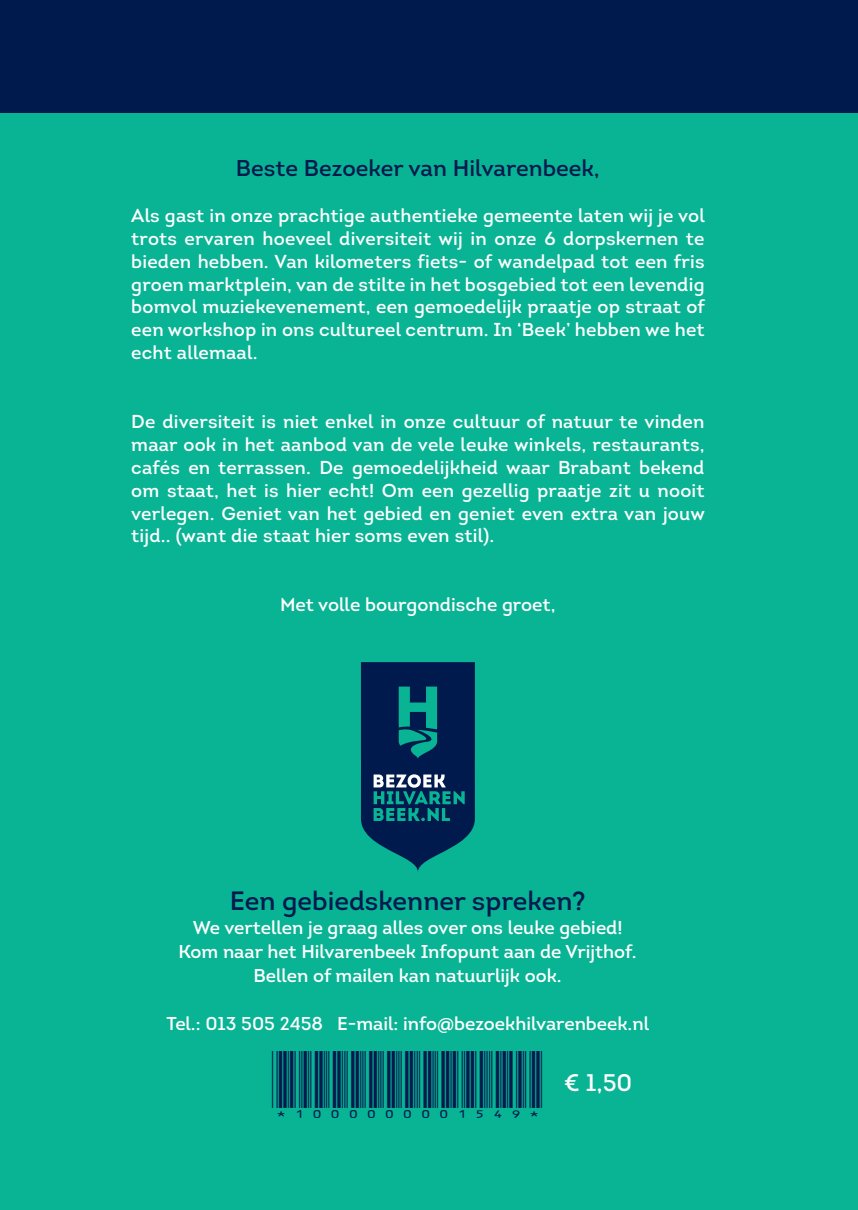
<style>
.page{position:relative;width:858px;height:1210px;background:#fff}
.page>*{position:absolute;margin:0;border:0;box-sizing:border-box;transform-origin:0 0}
.t1{font:600 26.4px "Intro";color:#001a4d}
.t2{font:600 24px "Intro";color:#fff}
.t3{font:600 22.8px "Intro";color:#001a4d}
.t4{font:600 18.8px/22.8px "Intro";letter-spacing:.01em;color:#fff;text-align:justify}
.t5{font:600 18.6px "Intro";color:#fff}
.t6{font:18.6px "ID Automation HC39 M Free Version";color:#001a4d}
</style>
<div class="page">
<div style="left:0;top:22px;width:857px;height:1188px;background:#09b495"></div>
<svg style="left:361px;top:662px;width:113px;height:210px"></svg>
<div style="left:0;top:0;width:857px;height:113px;background:#001a4d"></div>
<p class="t3" style="left:236px;top:154px;width:365px">Beste Bezoeker van Hilvarenbeek,</p>
<p class="t4" style="left:131px;top:204px;width:575px">Als gast in onze prachtige authentieke gemeente laten wij je vol trots ervaren hoeveel diversiteit wij in onze 6 dorpskernen te bieden hebben. Van kilometers fiets- of wandelpad tot een fris groen marktplein, van de stilte in het bosgebied tot een levendig bomvol muziekevenement, een gemoedelijk praatje op straat of een workshop in ons cultureel centrum. In ‘Beek’ hebben we het echt allemaal.</p>
<p class="t4" style="left:131px;top:410px;width:575px">De diversiteit is niet enkel in onze cultuur of natuur te vinden maar ook in het aanbod van de vele leuke winkels, restaurants, cafés en terrassen. De gemoedelijkheid waar Brabant bekend om staat, het is hier echt! Om een gezellig praatje zit u nooit verlegen. Geniet van het gebied en geniet even extra van jouw tijd.. (want die staat hier soms even stil).</p>
<p class="t4" style="left:280px;top:593px;width:276px">Met volle bourgondische groet,</p>
<p class="t1" style="left:230px;top:883px;width:357px">Een gebiedskenner spreken?</p>
<p class="t5" style="left:192px;top:915px;width:431px">We vertellen je graag alles over ons leuke gebied!</p>
<p class="t5" style="left:178px;top:939px;width:459px">Kom naar het Hilvarenbeek Infopunt aan de Vrijthof.</p>
<p class="t5" style="left:253px;top:963px;width:309px">Bellen of mailen kan natuurlijk ook.</p>
<p class="t5" style="left:166px;top:1011px;width:484px">Tel.: 013 505 2458 E-mail: info@bezoekhilvarenbeek.nl</p>
<p class="t6" style="left:272px;top:1090px;width:272px">*1000000001549*</p>
<p class="t2" style="left:563px;top:1067px;width:70px">€ 1,50</p>
</div>
